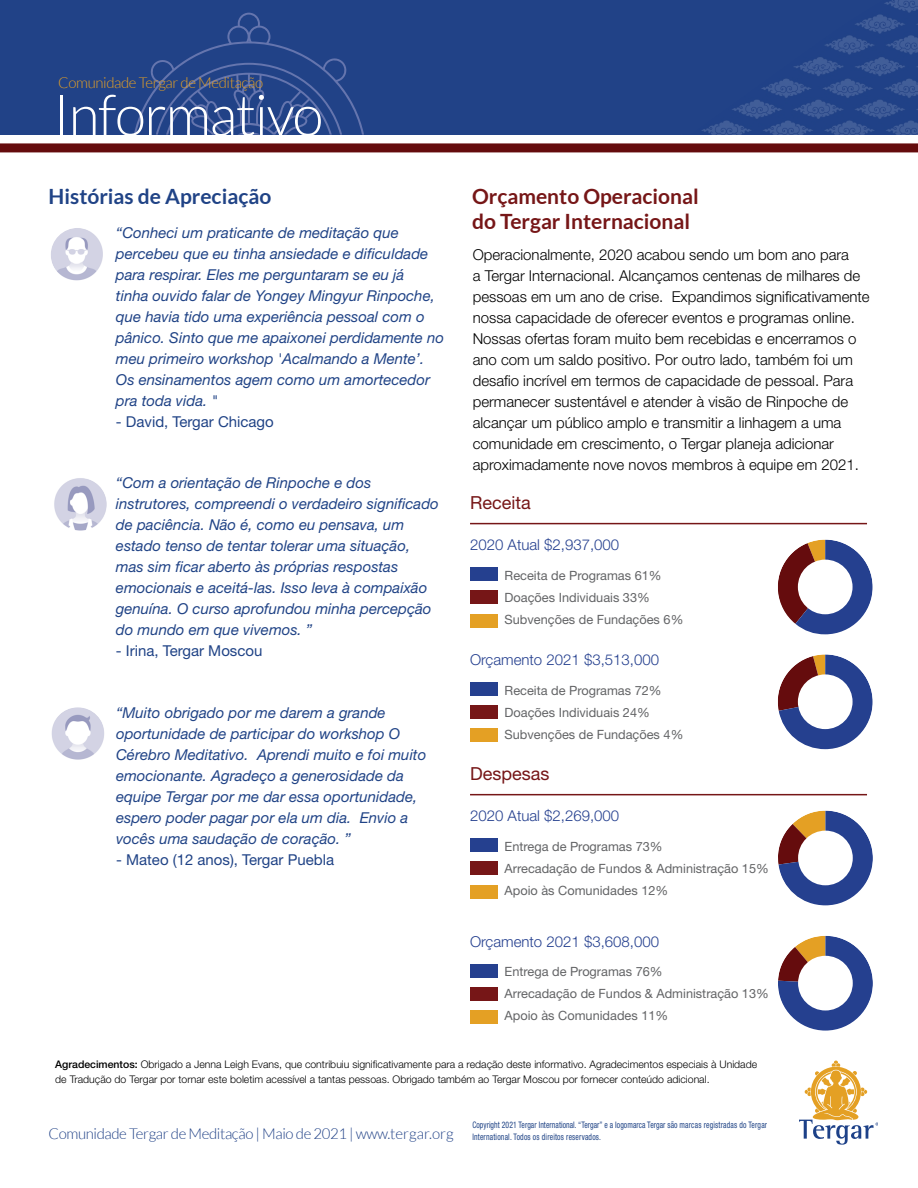
<style>
.page{position:relative;width:918px;height:1188px;background:#fff}
.page>*{position:absolute;margin:0;border:0;box-sizing:border-box;transform-origin:0 0}
.t1{font:300 57px "Lato";letter-spacing:-.025em;color:#fff}
.t2{font:700 21px/25.2px "Lato";color:#761617}
.t3{font:700 21px "Lato";color:#204386}
.t4{font:18px "Helvetica Neue LT Std";color:#761617}
.t5{font:italic 15px/21px "Helvetica Neue LT Std";color:#204386}
.t6{font:300 15px/21px "Helvetica Neue LT Std";color:#000}
.t7{font:300 15px "Helvetica Neue LT Std";color:#25408f}
.t8{font:15px "Helvetica Neue LT Std";color:#204386}
.t9{font:300 15px "Lato";letter-spacing:-.025em;color:#214287}
.t10{font:300 15px "Lato";letter-spacing:-.025em;color:#e4a025}
.t11{font:12.75px/22px "Helvetica Neue LT Std";color:#636466}
.t12{font:300 10.5px/15px "Helvetica Neue LT Std";color:#000}
.t13{font:condensed 9px/12px "Helvetica Neue LT Std";letter-spacing:.025em;color:#1f4385;scale:.85 1}
.s1{font-weight:500}
</style>
<div class="page">
<div style="left:0;top:0;width:918px;height:135px;background:#214287"></div>
<svg style="left:799px;top:1061px;width:79px;height:84px"></svg>
<img style="left:51px;top:707px;width:54px;height:54px;border-radius:27px">
<img style="left:51px;top:228px;width:54px;height:54px;border-radius:27px">
<img style="left:53px;top:478px;width:54px;height:54px;border-radius:27px">
<div style="left:470px;top:568px;width:28px;height:13px;background:#25408f"></div>
<div style="left:470px;top:591px;width:28px;height:13px;background:#761617"></div>
<div style="left:470px;top:614px;width:28px;height:13px;background:#e4a024"></div>
<svg style="left:778px;top:540px;width:95px;height:94px"></svg>
<div style="left:798px;top:560px;width:55px;height:54px;background:#fff;border-radius:50%"></div>
<div style="left:470px;top:682px;width:28px;height:14px;background:#25408f"></div>
<div style="left:470px;top:706px;width:28px;height:13px;background:#761617"></div>
<div style="left:470px;top:729px;width:28px;height:13px;background:#e4a024"></div>
<svg style="left:778px;top:654px;width:95px;height:95px"></svg>
<div style="left:798px;top:674px;width:55px;height:55px;background:#fff;border-radius:50%"></div>
<div style="left:470px;top:839px;width:28px;height:13px;background:#25408f"></div>
<div style="left:470px;top:862px;width:28px;height:13px;background:#761617"></div>
<div style="left:470px;top:885px;width:28px;height:13px;background:#e4a024"></div>
<svg style="left:778px;top:811px;width:95px;height:94px"></svg>
<div style="left:798px;top:831px;width:55px;height:54px;background:#fff;border-radius:50%"></div>
<div style="left:470px;top:964px;width:28px;height:13px;background:#25408f"></div>
<div style="left:470px;top:987px;width:28px;height:13px;background:#761617"></div>
<div style="left:470px;top:1010px;width:28px;height:14px;background:#e4a024"></div>
<svg style="left:778px;top:936px;width:40px;height:40px"></svg>
<svg style="left:778px;top:936px;width:95px;height:95px;fill:#25408f"></svg>
<div style="left:798px;top:956px;width:55px;height:55px;background:#fff;border-radius:50%"></div>
<hr style="left:470px;top:523px;width:397px;height:1px;background:#761617">
<hr style="left:470px;top:794px;width:397px;height:1px;background:#761617">
<img style="left:711px;top:0;width:207px;height:135px">
<svg style="left:702px;top:0;width:182px;height:134px"></svg>
<svg style="left:134px;top:13px;width:230px;height:122px"></svg>
<div style="left:0;top:143px;width:918px;height:9px;background:#650c0d"></div>
<p class="t10" style="left:58px;top:75px;width:206px">Comunidade Tergar de Meditação</p>
<h1 class="t1" style="left:53px;top:85px;width:272px">Informativo</h1>
<h2 class="t3" style="left:49px;top:184px;width:224px">Histórias de Apreciação</h2>
<h2 class="t2" style="left:472px;top:183px;width:228px">Orçamento Operacional do Tergar Internacional</h2>
<p class="t6" style="left:473px;top:244px;width:399px">Operacionalmente, 2020 acabou sendo um bom ano para<br>a Tergar Internacional. Alcançamos centenas de milhares de pessoas em um ano de crise. Expandimos significativamente nossa capacidade de oferecer eventos e programas online.<br>Nossas ofertas foram muito bem recebidas e encerramos o ano com um saldo positivo. Por outro lado, também foi um desafio incrível em termos de capacidade de pessoal. Para permanecer sustentável e atender à visão de Rinpoche de alcançar um público amplo e transmitir a linhagem a uma comunidade em crescimento, o Tergar planeja adicionar aproximadamente nove novos membros à equipe em 2021.</p>
<p class="t5" style="left:116px;top:222px;width:330px">“Conheci um praticante de meditação que percebeu que eu tinha ansiedade e dificuldade para respirar. Eles me perguntaram se eu já<br>tinha ouvido falar de Yongey Mingyur Rinpoche, que havia tido uma experiência pessoal com o pânico. Sinto que me apaixonei perdidamente no meu primeiro workshop 'Acalmando a Mente’.<br>Os ensinamentos agem como um amortecedor pra toda vida. "</p>
<p class="t8" style="left:116px;top:413px;width:159px">- David, Tergar Chicago</p>
<p class="t5" style="left:116px;top:472px;width:324px">“Com a orientação de Rinpoche e dos instrutores, compreendi o verdadeiro significado de paciência. Não é, como eu pensava, um estado tenso de tentar tolerar uma situação, mas sim ficar aberto às próprias respostas emocionais e aceitá-las. Isso leva à compaixão genuína. O curso aprofundou minha percepção do mundo em que vivemos. ”</p>
<p class="t8" style="left:116px;top:642px;width:148px">- Irina, Tergar Moscou</p>
<p class="t5" style="left:116px;top:702px;width:312px">“Muito obrigado por me darem a grande oportunidade de participar do workshop O Cérebro Meditativo. Aprendi muito e foi muito emocionante. Agradeço a generosidade da equipe Tergar por me dar essa oportunidade, espero poder pagar por ela um dia. Envio a vocês uma saudação de coração. ”</p>
<p class="t8" style="left:116px;top:851px;width:219px">- Mateo (12 anos), Tergar Puebla</p>
<p class="t4" style="left:470px;top:492px;width:62px">Receita</p>
<p class="t7" style="left:470px;top:536px;width:151px">2020 Atual $2,937,000</p>
<p class="t11" style="left:505px;top:564px;width:180px">Receita de Programas 61%<br>Doações Individuais 33%<br>Subvenções de Fundações 6%</p>
<p class="t7" style="left:470px;top:651px;width:191px">Orçamento 2021 $3,513,000</p>
<p class="t11" style="left:505px;top:679px;width:180px">Receita de Programas 72%<br>Doações Individuais 24%<br>Subvenções de Fundações 4%</p>
<p class="t4" style="left:470px;top:763px;width:81px">Despesas</p>
<p class="t7" style="left:470px;top:807px;width:151px">2020 Atual $2,269,000</p>
<p class="t11" style="left:505px;top:835px;width:266px">Entrega de Programas 73%<br>Arrecadação de Fundos &amp; Administração 15%<br>Apoio às Comunidades 12%</p>
<p class="t7" style="left:470px;top:932px;width:191px">Orçamento 2021 $3,608,000</p>
<p class="t11" style="left:505px;top:960px;width:266px">Entrega de Programas 76%<br>Arrecadação de Fundos &amp; Administração 13%<br>Apoio às Comunidades 11%</p>
<p class="t12" style="left:55px;top:1057px;width:703px"><span class="s1">Agradecimentos:</span> Obrigado a Jenna Leigh Evans, que contribuiu significativamente para a redação deste informativo. Agradecimentos especiais à Unidade de Tradução do Tergar por tornar este boletim acessível a tantas pessoas. Obrigado também ao Tergar Moscou por fornecer conteúdo adicional.</p>
<p class="t9" style="left:49px;top:1126px;width:407px">Comunidade Tergar de Meditação | Maio de 2021 | www.tergar.org</p>
<p class="t13" style="left:472px;top:1119px;width:348px">Copyright 2021 Tergar International. “Tergar” e a logomarca Tergar são marcas registradas do Tergar<br>International. Todos os direitos reservados.</p>
</div>
